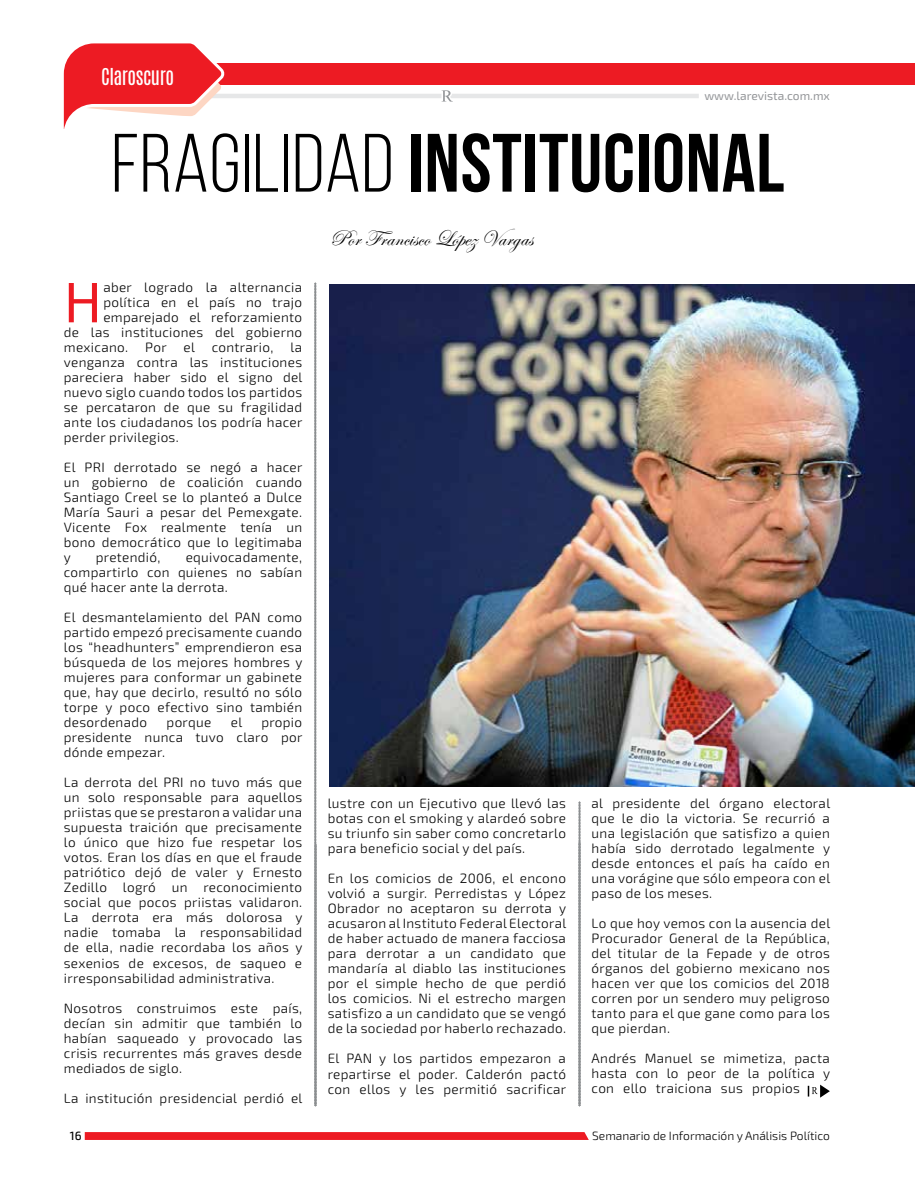
<style>
.page{position:relative;width:915px;height:1191px;background:#fff}
.page>*{position:absolute;margin:0;border:0;box-sizing:border-box;transform-origin:0 0}
.t1{font:82.5px "Bebas Neue";letter-spacing:.01em;color:#000}
.t2{font:57px "Exo 2";color:#ed1b23}
.t3{font:22.5px "Edwardian Script ITC";letter-spacing:.01em;color:#000}
.t4{font:19.5px "Antonio";letter-spacing:-.025em;color:#fff}
.t5{font:300 13.5px/15px "Exo 2";letter-spacing:.025em;color:#000;text-align:justify}
.t6{font:300 12px "Exo 2";color:#000}
.t7{font:12px "Exo 2";color:#939598}
.t8{font:500 12px "Exo 2";color:#000}
.s1{font-style:inherit}
</style>
<div class="page">
<hr style="left:64px;top:94px;width:377px;height:4px;background:#e6e7e8">
<hr style="left:441px;top:94px;width:257px;height:4px;background:#e6e7e8">
<svg style="left:441px;top:90px;width:12px;height:12px"></svg>
<svg style="left:85px;top:1132px;width:503px;height:8px"></svg>
<svg style="left:314px;top:283px;width:2px;height:823px"></svg>
<svg style="left:578px;top:801px;width:2px;height:305px"></svg>
<div style="left:64px;top:64px;width:850px;height:21px;background:#ed1b23"></div>
<svg style="left:63px;top:43px;width:164px;height:86px"></svg>
<img style="left:330px;top:284px;width:584px;height:502px">
<svg style="left:807px;top:1084px;width:22px;height:13px"></svg>
<h3 class="t4" style="left:101px;top:62px;width:74px">Claroscuro</h3>
<p class="t7" style="left:704px;top:89px;width:127px">www.larevista.com.mx</p>
<h1 class="t1" style="left:112px;top:118px;width:674px"><span class="s1">FRAGILIDAD</span> INSTITUCIONAL</h1>
<h3 class="t3" style="left:330px;top:225px;width:204px">Por Francisco López Vargas</h3>
<h2 class="t2" style="left:64px;top:269px;width:40px">H</h2>
<p class="t5" style="left:103px;top:280px;width:200px">aber logrado la alternancia</p>
<p class="t5" style="left:103px;top:295px;width:200px">política en el país no trajo</p>
<p class="t5" style="left:103px;top:310px;width:200px">emparejado el reforzamiento</p>
<p class="t5" style="left:64px;top:325px;width:240px">de las instituciones del gobierno</p>
<p class="t5" style="left:64px;top:340px;width:66px">mexicano.</p>
<p class="t5" style="left:145px;top:340px;width:130px">Por el contrario,</p>
<p class="t5" style="left:64px;top:340px;width:240px;text-indent:227px">la venganza contra las instituciones pareciera haber sido el signo del nuevo siglo cuando todos los partidos se percataron de que su fragilidad ante los ciudadanos los podría hacer perder privilegios.</p>
<p class="t5" style="left:64px;top:460px;width:240px">El PRI derrotado se negó a hacer un gobierno de coalición cuando Santiago Creel se lo planteó a Dulce María Sauri a pesar del Pemexgate.<br>Vicente Fox realmente tenía un bono democrático que lo legitimaba y</p>
<p class="t5" style="left:96px;top:550px;width:66px">pretendió,</p>
<p class="t5" style="left:64px;top:550px;width:240px;text-indent:122px">equivocadamente, compartirlo con quienes no sabían qué hacer ante la derrota.</p>
<p class="t5" style="left:64px;top:610px;width:240px">El desmantelamiento del PAN como partido empezó precisamente cuando los “headhunters” emprendieron esa búsqueda de los mejores hombres y mujeres para conformar un gabinete que, hay que decirlo, resultó no sólo torpe y poco efectivo sino también desordenado</p>
<p class="t5" style="left:166px;top:715px;width:46px">porque</p>
<p class="t5" style="left:231px;top:715px;width:13px">el</p>
<p class="t5" style="left:64px;top:715px;width:240px;text-indent:197px">propio presidente nunca tuvo claro por dónde empezar.</p>
<p class="t5" style="left:64px;top:775px;width:240px">La derrota del PRI no tuvo más que un solo responsable para aquellos priistas que se prestaron a validar una supuesta traición que precisamente lo único que hizo fue respetar los votos. Eran los días en que el fraude patriótico dejó de valer y Ernesto Zedillo logró un reconocimiento social que pocos priistas validaron.<br>La derrota era más dolorosa y nadie tomaba la responsabilidad de ella, nadie recordaba los años y sexenios de excesos, de saqueo e irresponsabilidad administrativa.</p>
<p class="t5" style="left:64px;top:1000px;width:240px">Nosotros construimos este país, decían sin admitir que también lo habían saqueado y provocado las crisis recurrentes más graves desde mediados de siglo.</p>
<p class="t5" style="left:64px;top:1090px;width:240px">La institución presidencial perdió el</p>
<p class="t8" style="left:70px;top:1128px;width:13px">16</p>
<p class="t5" style="left:327px;top:796px;width:240px">lustre con un Ejecutivo que llevó las botas con el smoking y alardeó sobre su triunfo sin saber como concretarlo para beneficio social y del país.</p>
<p class="t5" style="left:327px;top:871px;width:240px">En los comicios de 2006, el encono volvió a surgir. Perredistas y López Obrador no aceptaron su derrota y acusaron al Instituto Federal Electoral de haber actuado de manera facciosa para derrotar a un candidato que mandaría al diablo las instituciones por el simple hecho de que perdió los comicios. Ni el estrecho margen satisfizo a un candidato que se vengó de la sociedad por haberlo rechazado.</p>
<p class="t5" style="left:327px;top:1051px;width:240px">El PAN y los partidos empezaron a repartirse el poder. Calderón pactó con ellos y les permitió sacrificar</p>
<p class="t5" style="left:591px;top:796px;width:240px">al presidente del órgano electoral que le dio la victoria. Se recurrió a una legislación que satisfizo a quien había sido derrotado legalmente y desde entonces el país ha caído en una vorágine que sólo empeora con el paso de los meses.</p>
<p class="t5" style="left:591px;top:916px;width:240px">Lo que hoy vemos con la ausencia del Procurador General de la República, del titular de la Fepade y de otros órganos del gobierno mexicano nos hacen ver que los comicios del 2018 corren por un sendero muy peligroso tanto para el que gane como para los que pierdan.</p>
<p class="t5" style="left:591px;top:1051px;width:240px">Andrés Manuel se mimetiza, pacta hasta con lo peor de la política y con ello traiciona sus propios</p>
<p class="t6" style="left:592px;top:1128px;width:239px">Semanario de Información y Análisis Político</p>
</div>
